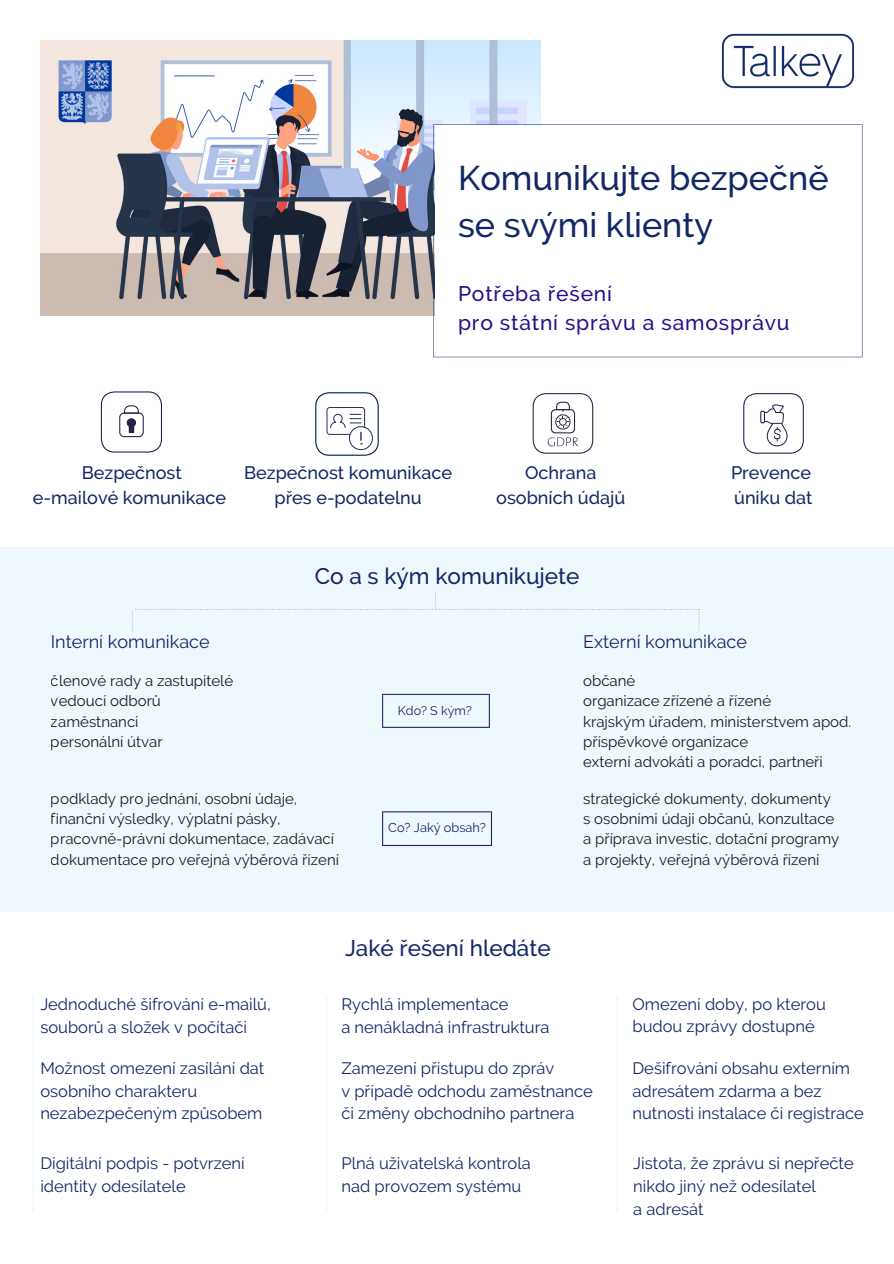
<style>
.page{position:relative;width:894px;height:1264px;background:#fff}
.page>*{position:absolute;margin:0;border:0;box-sizing:border-box;transform-origin:0 0}
.t1{font:500 34.2px "Raleway";color:#122865}
.t2{font:500 22.5px "Raleway";color:#122865}
.t3{font:500 21px "Raleway";letter-spacing:.04em;color:#2a0d8b}
.t4{font:500 18px "Raleway";color:#122865}
.t5{font:18px "Raleway";color:#122865}
.t6{font:16.5px/22.5px "Raleway";color:#122865}
.t7{font:15px/20.2px "Raleway";color:#000}
.t8{font:12.75px "Raleway";color:#122865}
.t9{font:12.45px "Raleway";color:#122865}
</style>
<div class="page">
<img style="left:721px;top:33px;width:134px;height:56px">
<img style="left:40px;top:41px;width:500px;height:274px">
<svg style="left:433px;top:124px;width:429px;height:233px"></svg>
<div style="left:434px;top:126px;width:89px;height:210px;background:#fff"></div>
<div style="left:515px;top:126px;width:88px;height:209px;background:#fff"></div>
<div style="left:0;top:547px;width:893px;height:365px;background:#eaf7fd"></div>
<svg style="left:382px;top:693px;width:107px;height:35px"></svg>
<svg style="left:382px;top:811px;width:110px;height:35px"></svg>
<img style="left:315px;top:393px;width:63px;height:63px">
<hr style="left:32px;top:995px;width:1px;height:216px;background:#eaf7fd">
<hr style="left:326px;top:995px;width:1px;height:216px;background:#eaf7fd">
<hr style="left:616px;top:995px;width:1px;height:216px;background:#eaf7fd">
<svg style="left:132px;top:591px;width:567px;height:41px"></svg>
<div style="left:319px;top:403px;width:56px;height:45px;background:#fff"></div>
<svg style="left:326px;top:407px;width:47px;height:43px"></svg>
<div style="left:101px;top:391px;width:61px;height:61px;border:1px solid #1e2247;border-radius:13px"></div>
<div style="left:119px;top:412px;width:25px;height:25px;border:1px solid #252444;border-radius:4px"></div>
<svg style="left:123px;top:405px;width:16px;height:27px"></svg>
<div style="left:129px;top:424px;width:5px;height:8px;border:1px solid #252444"></div>
<div style="left:532px;top:393px;width:61px;height:60px;border:1px solid #262545;border-radius:13px"></div>
<svg style="left:547px;top:437px;width:31px;height:9px"></svg>
<div style="left:550px;top:409px;width:25px;height:24px;border:1px solid #262545;border-radius:4px"></div>
<svg style="left:555px;top:401px;width:15px;height:28px"></svg>
<div style="left:743px;top:393px;width:60px;height:60px;border:1px solid #1e2247;border-radius:13px"></div>
<div style="left:760px;top:411px;width:4px;height:12px;border:1px solid #1e2247"></div>
<svg style="left:763px;top:404px;width:24px;height:42px"></svg>
<p class="t1" style="left:458px;top:158px;width:372px">Komunikujte bezpečně</p>
<p class="t1" style="left:458px;top:205px;width:256px">se svými klienty</p>
<p class="t3" style="left:458px;top:281px;width:155px">Potřeba řešení</p>
<p class="t3" style="left:458px;top:310px;width:333px">pro státní správu a samosprávu</p>
<p class="t4" style="left:82px;top:462px;width:102px">Bezpečnost</p>
<p class="t4" style="left:33px;top:486px;width:194px">e-mailové komunikace</p>
<p class="t4" style="left:244px;top:462px;width:209px">Bezpečnost komunikace</p>
<p class="t4" style="left:274px;top:487px;width:149px">přes e-podatelnu</p>
<p class="t4" style="left:525px;top:462px;width:73px">Ochrana</p>
<p class="t4" style="left:496px;top:486px;width:130px">osobních údajů</p>
<p class="t4" style="left:730px;top:462px;width:82px">Prevence</p>
<p class="t4" style="left:734px;top:486px;width:80px">úniku dat</p>
<p class="t5" style="left:51px;top:631px;width:160px">Interní komunikace</p>
<p class="t2" style="left:315px;top:563px;width:266px">Co a s kým komunikujete</p>
<p class="t5" style="left:583px;top:631px;width:165px">Externí komunikace</p>
<p class="t7" style="left:51px;top:670px;width:184px">členové rady a zastupitelé vedoucí odborů zaměstnanci<br>personální útvar</p>
<p class="t7" style="left:583px;top:670px;width:270px">občané<br>organizace zřízené a řízené<br>krajským úřadem, ministerstvem apod. příspěvkové organizace<br>externí advokáti a poradci, partneři</p>
<p class="t7" style="left:51px;top:788px;width:290px">podklady pro jednání, osobní údaje, finanční výsledky, výplatní pásky, pracovně-právní dokumentace, zadávací dokumentace pro veřejná výběrová řízení</p>
<p class="t7" style="left:583px;top:788px;width:258px">strategické dokumenty, dokumenty s osobními údaji občanů, konzultace a příprava investic, dotační programy a projekty, veřejná výběrová řízení</p>
<p class="t9" style="left:398px;top:702px;width:75px">Kdo? S kým?</p>
<p class="t8" style="left:388px;top:820px;width:99px">Co? Jaký obsah?</p>
<p class="t2" style="left:345px;top:934px;width:207px">Jaké řešení hledáte</p>
<p class="t6" style="left:40px;top:992px;width:232px">Jednoduché šifrování e-mailů, souborů a složek v počítači</p>
<p class="t6" style="left:341px;top:992px;width:168px">Rychlá implementace</p>
<p class="t6" style="left:341px;top:1015px;width:209px">a nenákladná infrastruktura</p>
<p class="t6" style="left:632px;top:992px;width:195px">Omezení doby, po kterou budou zprávy dostupné</p>
<p class="t6" style="left:40px;top:1057px;width:225px">Možnost omezení zasílání dat osobního charakteru nezabezpečeným způsobem</p>
<p class="t6" style="left:40px;top:1152px;width:206px">Digitální podpis - potvrzení identity odesílatele</p>
<p class="t6" style="left:341px;top:1057px;width:214px">Zamezení přístupu do zpráv</p>
<p class="t6" style="left:341px;top:1079px;width:253px">v případě odchodu zaměstnance či změny obchodního partnera</p>
<p class="t6" style="left:341px;top:1152px;width:191px">Plná uživatelská kontrola</p>
<p class="t6" style="left:341px;top:1174px;width:181px">nad provozem systému</p>
<p class="t6" style="left:632px;top:1057px;width:233px">Dešifrování obsahu externím adresátem zdarma a bez nutnosti instalace či registrace</p>
<p class="t6" style="left:633px;top:1152px;width:222px">Jistota, že zprávu si nepřečte nikdo jiný než odesílatel</p>
<p class="t6" style="left:633px;top:1197px;width:72px">a adresát</p>
</div>
